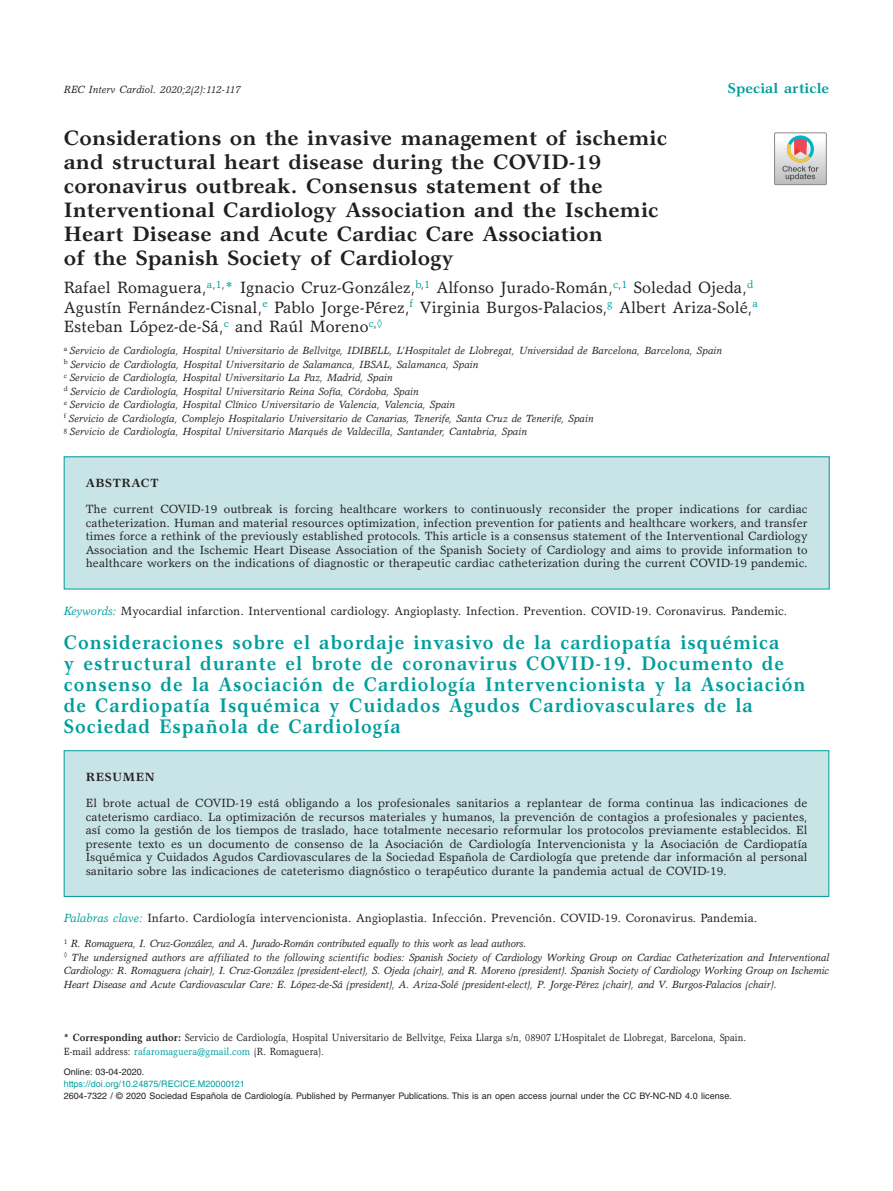
<style>
.page{position:relative;width:893px;height:1191px;background:#fff}
.page>*{position:absolute;margin:0;border:0;box-sizing:border-box;transform-origin:0 0}
.t1{font:700 21px/24px "Garth Graphic Std";letter-spacing:.005em;color:#231f20}
.t2{font:700 19.8px/21px "Garth Graphic Std";letter-spacing:.055em;color:#009d9d;scale:.91 1}
.t3{font:16.5px/19.5px "Garth Graphic Std";letter-spacing:.005em;color:#231f20}
.t4{font:700 14.25px "Garth Graphic Std";letter-spacing:.005em;color:#009d9d}
.t5{font:12px/13.5px "Garth Graphic Std";letter-spacing:.005em;color:#231f20;text-align:justify}
.t6{font:700 12px "Garth Graphic Std";letter-spacing:.055em;color:#231f20}
.t7{font:italic 10.5px/13.5px "Garth Graphic Std";letter-spacing:.005em;color:#231f20}
.t8{font:10.5px/13.5px "Garth Graphic Std";letter-spacing:.005em;color:#231f20;scale:.9 1}
.t9{font:9px "Helvetica LT Std";letter-spacing:.005em;color:#231f20}
.t10{font:9px "Helvetica LT Std";letter-spacing:.005em;color:#009d9d}
.s1{color:#009d9d}
.s2{font-style:italic;color:#009d9d}
.s3{font-weight:700}
</style>
<div class="page">
<div style="left:64px;top:457px;width:765px;height:132px;background:#c9e4e6"></div>
<svg style="left:774px;top:133px;width:52px;height:52px"></svg>
<div style="left:64px;top:750px;width:765px;height:146px;background:#c9e4e6"></div>
<div style="left:64px;top:750px;width:765px;height:146px;border:1px solid #009d9d"></div>
<p class="t7" style="left:64px;top:82px;width:178px">REC Interv Cardiol. 2020;2(2):112-117</p>
<p class="t4" style="left:728px;top:79px;width:103px">Special article</p>
<p class="t1" style="left:64px;top:126px;width:605px">Considerations on the invasive management of ischemic and structural heart disease during the COVID-19 coronavirus outbreak. Consensus statement of the Interventional Cardiology Association and the Ischemic Heart Disease and Acute Cardiac Care Association<br>of the Spanish Society of Cardiology</p>
<p class="t3" style="left:64px;top:277px;width:696px">Rafael Romaguera,<sup>a</sup><sup>,</sup><sup>1</sup><sup>,</sup><span class="s1">*</span> Ignacio Cruz-González,<sup>b</sup><sup>,</sup><sup>1</sup> Alfonso Jurado-Román,<sup>c</sup><sup>,</sup><sup>1</sup> Soledad Ojeda,<sup>d<br></sup>Agustín Fernández-Cisnal,<sup>e</sup> Pablo Jorge-Pérez,<sup>f</sup> Virginia Burgos-Palacios,<sup>g</sup> Albert Ariza-Solé,<sup>a<br></sup>Esteban López-de-Sá,<sup>c</sup> and Raúl Moreno<sup>c</sup><sup>,</sup><sup>◊</sup></p>
<p class="t7" style="left:64px;top:344px;width:660px"><sup>a</sup> Servicio de Cardiología, Hospital Universitario de Bellvitge, IDIBELL, L’Hospitalet de Llobregat, Universidad de Barcelona, Barcelona, Spain <sup>b</sup> Servicio de Cardiología, Hospital Universitario de Salamanca, IBSAL, Salamanca, Spain<br><sup>c</sup> Servicio de Cardiología, Hospital Universitario La Paz, Madrid, Spain<br><sup>d</sup> Servicio de Cardiología, Hospital Universitario Reina Sofía, Córdoba, Spain<br><sup>e</sup> Servicio de Cardiología, Hospital Clínico Universitario de Valencia, Valencia, Spain<br><sup>f</sup> Servicio de Cardiología, Complejo Hospitalario Universitario de Canarias, Tenerife, Santa Cruz de Tenerife, Spain<br><sup>g</sup> Servicio de Cardiología, Hospital Universitario Marqués de Valdecilla, Santander, Cantabria, Spain</p>
<p class="t6" style="left:86px;top:476px;width:74px">ABSTRACT</p>
<p class="t5" style="left:86px;top:502px;width:723px">The current COVID-19 outbreak is forcing healthcare workers to continuously reconsider the proper indications for cardiac catheterization. Human and material resources optimization, infection prevention for patients and healthcare workers, and transfer times force a rethink of the previously established protocols. This article is a consensus statement of the Interventional Cardiology Association and the Ischemic Heart Disease Association of the Spanish Society of Cardiology and aims to provide information to healthcare workers on the indications of diagnostic or therapeutic cardiac catheterization during the current COVID-19 pandemic.</p>
<p class="t5" style="left:64px;top:604px;width:725px"><span class="s2">Keywords:</span> Myocardial infarction. Interventional cardiology. Angioplasty. Infection. Prevention. COVID-19. Coronavirus. Pandemic.</p>
<p class="t2" style="left:64px;top:632px;width:817px">Consideraciones sobre el abordaje invasivo de la cardiopatía isquémica<br>y estructural durante el brote de coronavirus COVID-19. Documento de consenso de la Asociación de Cardiología Intervencionista y la Asociación de Cardiopatía Isquémica y Cuidados Agudos Cardiovasculares de la Sociedad Española de Cardiología</p>
<p class="t6" style="left:86px;top:769px;width:70px">RESUMEN</p>
<p class="t5" style="left:86px;top:796px;width:723px">El brote actual de COVID-19 está obligando a los profesionales sanitarios a replantear de forma continua las indicaciones de cateterismo cardiaco. La optimización de recursos materiales y humanos, la prevención de contagios a profesionales y pacientes, así como la gestión de los tiempos de traslado, hace totalmente necesario reformular los protocolos previamente establecidos. El presente texto es un documento de consenso de la Asociación de Cardiología Intervencionista y la Asociación de Cardiopatía Isquémica y Cuidados Agudos Cardiovasculares de la Sociedad Española de Cardiología que pretende dar información al personal sanitario sobre las indicaciones de cateterismo diagnóstico o terapéutico durante la pandemia actual de COVID-19.</p>
<p class="t5" style="left:64px;top:911px;width:695px"><span class="s2">Palabras clave:</span> Infarto. Cardiología intervencionista. Angioplastia. Infección. Prevención. COVID-19. Coronavirus. Pandemia.</p>
<p class="t7" style="left:64px;top:936px;width:767px"><sup>1</sup> R. Romaguera, I. Cruz-González, and A. Jurado-Román contributed equally to this work as lead authors.<br><sup>◊</sup> The undersigned authors are affiliated to the following scientific bodies: Spanish Society of Cardiology Working Group on Cardiac Catheterization and Interventional Cardiology: R. Romaguera (chair), I. Cruz-González (president-elect), S. Ojeda (chair), and R. Moreno (president). Spanish Society of Cardiology Working Group on Ischemic Heart Disease and Acute Cardiovascular Care: E. López-de-Sá (president), A. Ariza-Solé (president-elect), P. Jorge-Pérez (chair), and V. Burgos-Palacios (chair).</p>
<p class="t8" style="left:64px;top:1030px;width:760px"><span class="s3">* Corresponding author:</span> Servicio de Cardiología, Hospital Universitario de Bellvitge, Feixa Llarga s/n, 08907 L’Hospitalet de Llobregat, Barcelona, Spain.<br>E-mail address: <span class="s1">rafaromaguera@gmail.com</span> (R. Romaguera).</p>
<p class="t9" style="left:64px;top:1066px;width:82px">Online: 03-04-2020.</p>
<p class="t10" style="left:64px;top:1078px;width:183px">https://doi.org/10.24875/RECICE.M20000121</p>
<p class="t9" style="left:64px;top:1090px;width:669px">2604-7322 / © 2020 Sociedad Española de Cardiología. Published by Permanyer Publications. This is an open access journal under the CC BY-NC-ND 4.0 license.</p>
</div>
